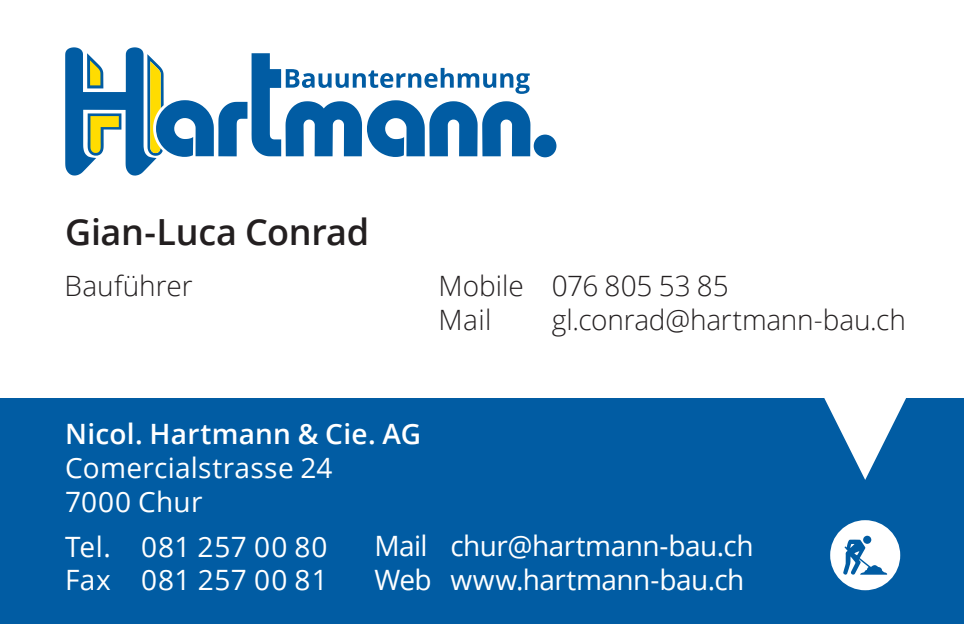
<style>
.page{position:relative;width:964px;height:624px;background:#fff}
.page>*{position:absolute;margin:0;border:0;box-sizing:border-box;transform-origin:0 0}
.t1{font:600 36px "Open Sans";letter-spacing:-.01em;color:#231f20}
.t2{font:300 28px "Open Sans";letter-spacing:-.005em;color:#231f20}
.t3{font:28px "Open Sans";letter-spacing:-.02em;color:#fff}
.t4{font:28px "Open Sans";letter-spacing:.005em;color:#fff}
.t5{font:600 28px "Open Sans";letter-spacing:.01em;color:#fff}
.t6{font:28px "Open Sans";letter-spacing:.025em;color:#fff}
.t7{font:28px "Open Sans";letter-spacing:.03em;color:#fff}
</style>
<div class="page">
<div style="left:0;top:398px;width:964px;height:226px;background:#015ca3"></div>
<svg style="left:824px;top:398px;width:82px;height:82px"></svg>
<svg style="left:830px;top:520px;width:70px;height:70px"></svg>
<div style="left:534px;top:135px;width:22px;height:22px;background:#015ca3;border-radius:50%"></div>
<svg style="left:65px;top:47px;width:465px;height:128px"></svg>
<p class="t1" style="left:65px;top:207px;width:306px">Gian-Luca Conrad</p>
<p class="t2" style="left:65px;top:267px;width:130px">Bauführer</p>
<p class="t2" style="left:438px;top:267px;width:292px">Mobile 076 805 53 85</p>
<p class="t2" style="left:438px;top:300px;width:55px">Mail</p>
<p class="t2" style="left:552px;top:300px;width:355px">gl.conrad@hartmann-bau.ch</p>
<p class="t5" style="left:65px;top:415px;width:358px">Nicol. Hartmann &amp; Cie. AG</p>
<p class="t4" style="left:65px;top:448px;width:269px">Comercialstrasse 24</p>
<p class="t4" style="left:65px;top:482px;width:139px">7000 Chur</p>
<p class="t6" style="left:65px;top:527px;width:264px">Tel. 081 257 00 80</p>
<p class="t7" style="left:65px;top:561px;width:264px">Fax 081 257 00 81</p>
<p class="t3" style="left:374px;top:527px;width:381px">Mail chur@hartmann-bau.ch</p>
<p class="t3" style="left:374px;top:560px;width:371px">Web www.hartmann-bau.ch</p>
</div>
